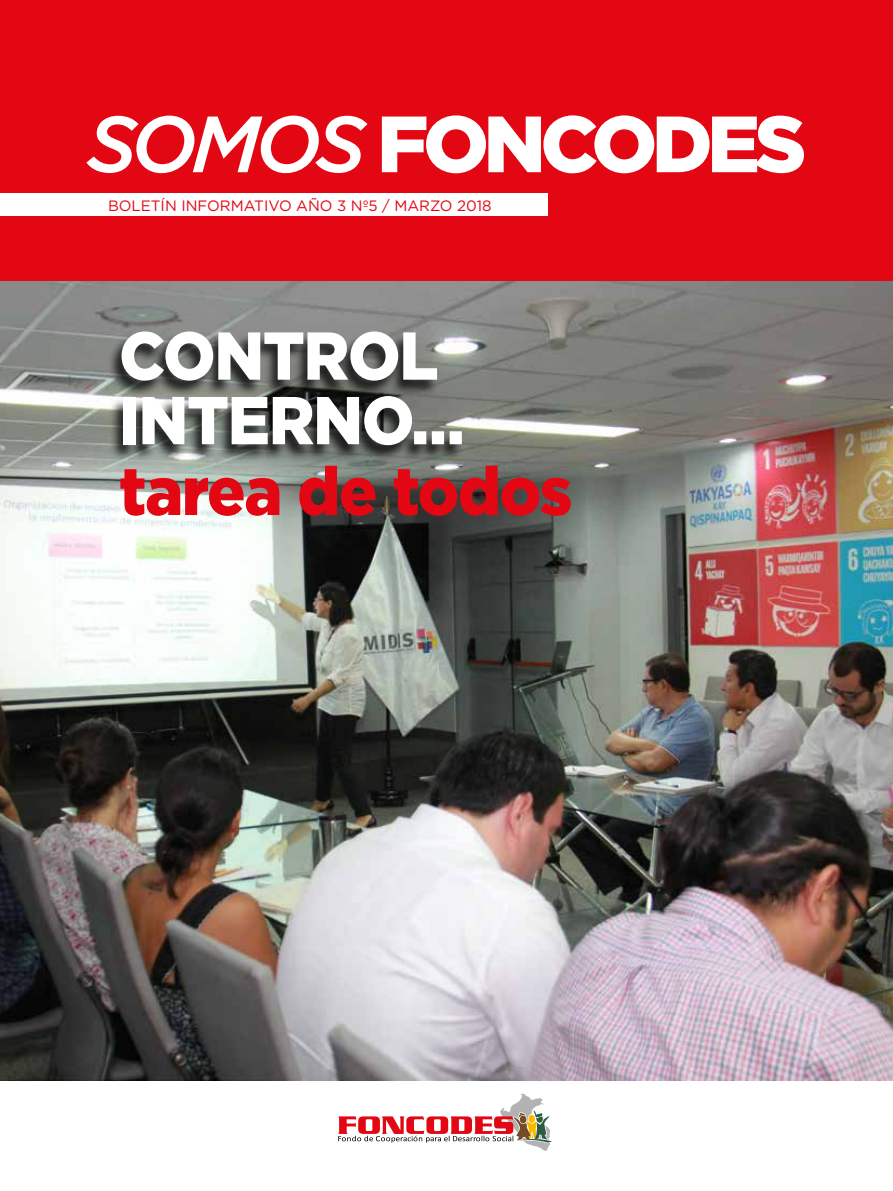
<style>
.page{position:relative;width:893px;height:1191px;background:#fff}
.page>*{position:absolute;margin:0;border:0;box-sizing:border-box;transform-origin:0 0}
.t1{font:900 79.5px "Gotham";letter-spacing:-.07em;color:#fff}
.t2{font:900 67.5px/64.5px "Gotham";letter-spacing:-.02em;color:#fff;scale:.94 1}
.t3{font:900 67.5px "Gotham";letter-spacing:-.02em;color:#e30613;scale:.94 1}
.t4{font:15px "Gotham";color:#e30613}
.s1{font-weight:500;font-style:italic}
</style>
<div class="page">
<img style="left:0;top:281px;width:893px;height:799px">
<div style="left:0;top:0;width:893px;height:281px;background:#e30613"></div>
<div style="left:0;top:193px;width:548px;height:23px;background:#fff"></div>
<div style="left:108px;top:332px;width:356px;height:130px;background:#000;opacity:.75"></div>
<svg style="left:338px;top:1093px;width:214px;height:57px"></svg>
<h1 class="t1" style="left:86px;top:89px;width:721px"><span class="s1">SOMOS</span> FONCODES</h1>
<p class="t4" style="left:108px;top:196px;width:385px">BOLETÍN INFORMATIVO AÑO 3 Nº5 / MARZO 2018</p>
<h2 class="t2" style="left:119px;top:323px;width:369px">CONTROL<br>INTERNO…</h2>
<h2 class="t3" style="left:119px;top:444px;width:484px">tarea de todos</h2>
</div>
